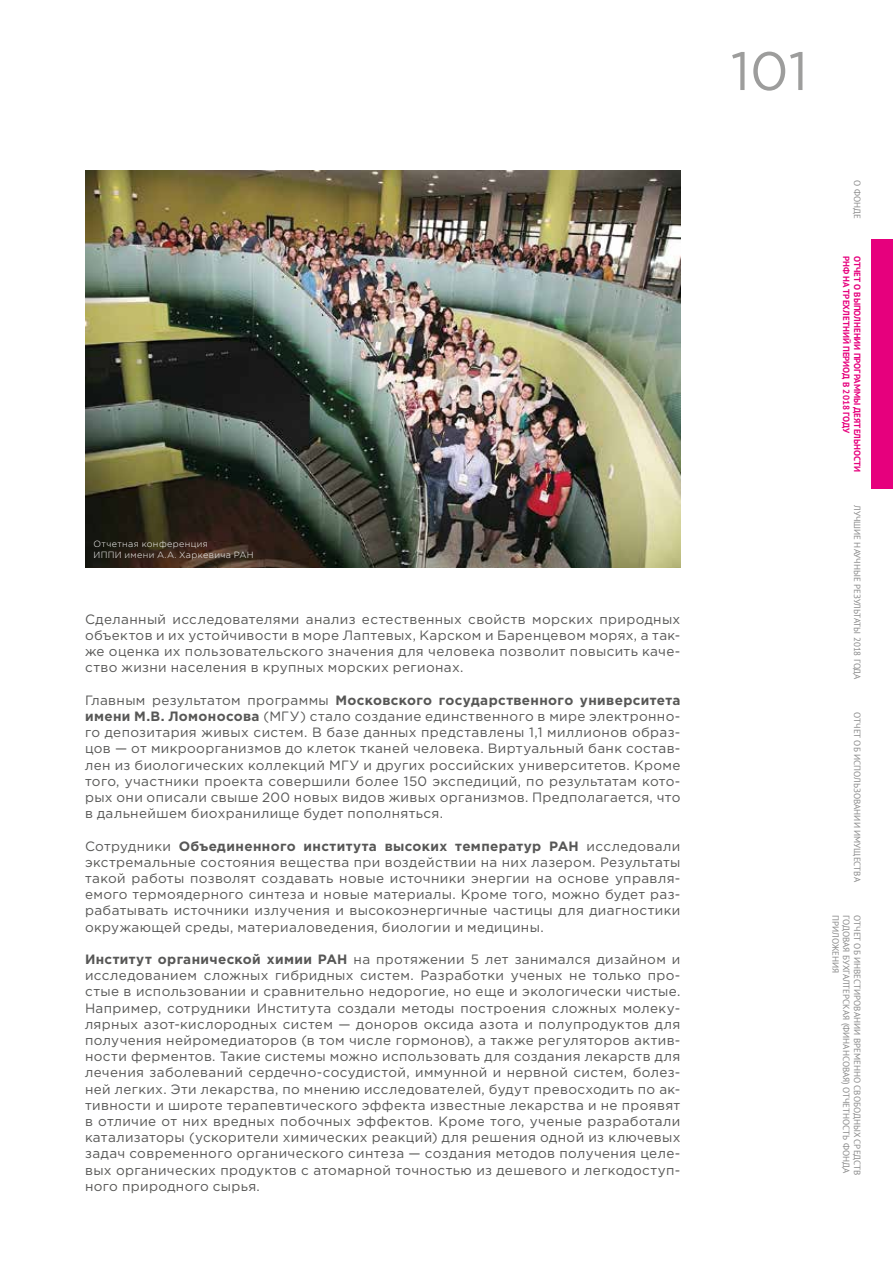
<style>
.page{position:relative;width:893px;height:1263px;background:#fff}
.page>*{position:absolute;margin:0;border:0;box-sizing:border-box;transform-origin:0 0}
.t1{font:54px "Gotham Pro";color:#9d9d9c}
.t2{font:13.5px/16.2px "Gotham Pro";letter-spacing:.025em;color:#575756;text-align:justify}
.t3{font:9px "PT Sans";color:#878787}
.t4{font:700 9px "PT Sans";color:#e6007d}
.t5{font:300 9px/10.8px "Gotham Pro";letter-spacing:.04em;color:#fff}
.s1{font-weight:700}
</style>
<div class="page">
<div style="left:872px;top:239px;width:21px;height:250px;background:#e6007d"></div>
<img style="left:85px;top:170px;width:595px;height:398px">
<p class="t5" style="left:94px;top:539px;width:162px">Отчетная конференция<br>ИППИ имени А.А. Харкевича РАН</p>
<p class="t2" style="left:85px;top:611px;width:597px">Сделанный исследователями анализ естественных свойств морских природных объектов и их устойчивости в море Лаптевых, Карском и Баренцевом морях, а так&shy;же оценка их пользовательского значения для человека позволит повысить каче&shy;ство жизни населения в крупных морских регионах.</p>
<p class="t2" style="left:85px;top:692px;width:597px">Главным результатом программы <span class="s1">Московского государственного университета имени М.В. Ломоносова</span> (МГУ) стало создание единственного в мире электронно&shy;го депозитария живых систем. В базе данных представлены 1,1 миллионов образ&shy;цов — от микроорганизмов до клеток тканей человека. Виртуальный банк состав&shy;лен из биологических коллекций МГУ и других российских университетов. Кроме того, участники проекта совершили более 150 экспедиций, по результатам кото&shy;рых они описали свыше 200 новых видов живых организмов. Предполагается, что в дальнейшем биохранилище будет пополняться.</p>
<p class="t2" style="left:85px;top:838px;width:597px">Сотрудники <span class="s1">Объединенного института высоких температур РАН</span> исследовали экстремальные состояния вещества при воздействии на них лазером. Результаты такой работы позволят создавать новые источники энергии на основе управля&shy;емого термоядерного синтеза и новые материалы. Кроме того, можно будет раз&shy;рабатывать источники излучения и высокоэнергичные частицы для диагностики окружающей среды, материаловедения, биологии и медицины.</p>
<p class="t2" style="left:85px;top:951px;width:597px"><span class="s1">Институт органической химии РАН</span> на протяжении 5 лет занимался дизайном и исследованием сложных гибридных систем. Разработки ученых не только про&shy;стые в использовании и сравнительно недорогие, но еще и экологически чистые.<br>Например, сотрудники Института создали методы построения сложных молеку&shy;лярных азот-кислородных систем — доноров оксида азота и полупродуктов для получения нейромедиаторов (в том числе гормонов), а также регуляторов актив&shy;ности ферментов. Такие системы можно использовать для создания лекарств для лечения заболеваний сердечно-сосудистой, иммунной и нервной систем, болез&shy;ней легких. Эти лекарства, по мнению исследователей, будут превосходить по ак&shy;тивности и широте терапевтического эффекта известные лекарства и не проявят в отличие от них вредных побочных эффектов. Кроме того, ученые разработали катализаторы (ускорители химических реакций) для решения одной из ключевых задач современного органического синтеза — создания методов получения целе&shy;вых органических продуктов с атомарной точностью из дешевого и легкодоступ&shy;ного природного сырья.</p>
<h1 class="t1" style="left:731px;top:41px;width:79px">101</h1>
<p class="t3" style="left:863px;top:180px;width:40px;rotate:90deg">О ФОНДЕ</p>
<p class="t4" style="left:852px;top:256px;width:178px;rotate:90deg">РНФ НА ТРЕХЛЕТНИЙ ПЕРИОД В 2018 ГОДУ</p>
<p class="t4" style="left:863px;top:256px;width:217px;rotate:90deg">ОТЧЕТ О ВЫПОЛНЕНИИ ПРОГРАММЫ ДЕЯТЕЛЬНОСТИ</p>
<p class="t3" style="left:863px;top:505px;width:176px;rotate:90deg">ЛУЧШИЕ НАУЧНЫЕ РЕЗУЛЬТАТЫ 2018 ГОДА</p>
<p class="t3" style="left:863px;top:712px;width:171px;rotate:90deg">ОТЧЕТ ОБ ИСПОЛЬЗОВАНИИ ИМУЩЕСТВА</p>
<p class="t3" style="left:841px;top:915px;width:60px;rotate:90deg">ПРИЛОЖЕНИЯ</p>
<p class="t3" style="left:852px;top:915px;width:259px;rotate:90deg">ГОДОВАЯ БУХГАЛТЕРСКАЯ (ФИНАНСОВАЯ) ОТЧЕТНОСТЬ ФОНДА</p>
<p class="t3" style="left:863px;top:915px;width:262px;rotate:90deg">ОТЧЕТ ОБ ИНВЕСТИРОВАНИИ ВРЕМЕННО СВОБОДНЫХ СРЕДСТВ</p>
</div>
